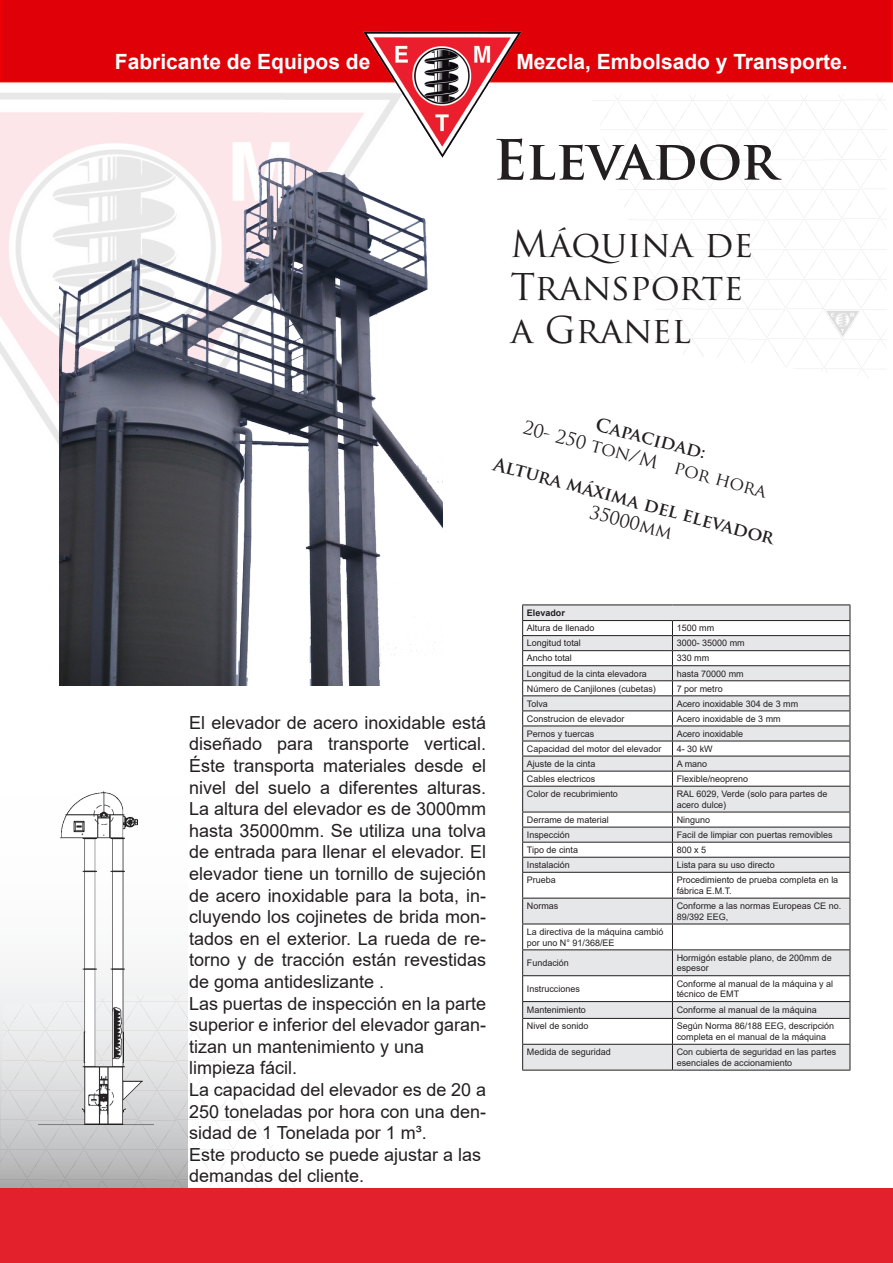
<style>
.page{position:relative;width:893px;height:1263px;background:#fff}
.page>*{position:absolute;margin:0;border:0;box-sizing:border-box;transform-origin:0 0}
.Kop_1{font:700 54px "Trajan Pro";color:#231f20}
.Kop_2{font:36px/43.2px "Trajan Pro";color:#231f20}
.t1{font:700 21px "Arial";color:#fff}
.Hoofdtekst_Arial_12{font:18px/21.6px "Arial";color:#231f20;text-align:justify}
.Standaard{font:700 18px "Trajan Pro";color:#231f20}
.Standaard-2{font:18px "Trajan Pro";color:#231f20}
.Standaard-3{font:9px/10.8px "Arial";color:#231f20}
.Standaard-4{font:700 9px "Arial";color:#231f20}
.Voettekst{font:9px "Arial";color:#231f20}
</style>
<div class="page">
<img style="left:592px;top:95px;width:295px;height:282px">
<img style="left:0;top:995px;width:295px;height:193px">
<div style="left:0;top:0;width:892px;height:82px;background:#df0008"></div>
<img style="left:0;top:93px;width:358px;height:351px">
<img style="left:358px;top:0;width:168px;height:158px">
<div style="left:0;top:1188px;width:893px;height:75px;background:#e3212c"></div>
<svg style="left:892px;top:0;width:1px;height:83px"></svg>
<img style="left:59px;top:152px;width:383px;height:533px">
<img style="left:38px;top:791px;width:115px;height:343px">
<svg style="left:523px;top:605px;width:327px;height:465px;fill:#e6e7e9"></svg>
<hr style="left:522px;top:604px;width:150px;height:1px;background:#231f20">
<hr style="left:672px;top:604px;width:178px;height:1px;background:#231f20">
<hr style="left:522px;top:620px;width:150px;height:1px;background:#231f20">
<hr style="left:672px;top:620px;width:178px;height:1px;background:#231f20">
<hr style="left:522px;top:635px;width:150px;height:1px;background:#231f20">
<hr style="left:672px;top:635px;width:178px;height:1px;background:#231f20">
<hr style="left:522px;top:650px;width:150px;height:1px;background:#231f20">
<hr style="left:672px;top:650px;width:178px;height:1px;background:#231f20">
<hr style="left:522px;top:665px;width:150px;height:1px;background:#231f20">
<hr style="left:672px;top:665px;width:178px;height:1px;background:#231f20">
<hr style="left:522px;top:680px;width:150px;height:1px;background:#231f20">
<hr style="left:672px;top:680px;width:178px;height:1px;background:#231f20">
<hr style="left:522px;top:695px;width:150px;height:1px;background:#231f20">
<hr style="left:672px;top:695px;width:178px;height:1px;background:#231f20">
<hr style="left:522px;top:710px;width:150px;height:1px;background:#231f20">
<hr style="left:672px;top:710px;width:178px;height:1px;background:#231f20">
<hr style="left:522px;top:725px;width:150px;height:1px;background:#231f20">
<hr style="left:672px;top:725px;width:178px;height:1px;background:#231f20">
<hr style="left:522px;top:741px;width:150px;height:1px;background:#231f20">
<hr style="left:672px;top:741px;width:178px;height:1px;background:#231f20">
<hr style="left:522px;top:756px;width:150px;height:1px;background:#231f20">
<hr style="left:672px;top:756px;width:178px;height:1px;background:#231f20">
<hr style="left:522px;top:771px;width:150px;height:1px;background:#231f20">
<hr style="left:672px;top:771px;width:178px;height:1px;background:#231f20">
<hr style="left:522px;top:786px;width:150px;height:1px;background:#231f20">
<hr style="left:672px;top:786px;width:178px;height:1px;background:#231f20">
<hr style="left:522px;top:812px;width:150px;height:1px;background:#231f20">
<hr style="left:672px;top:812px;width:178px;height:1px;background:#231f20">
<hr style="left:522px;top:827px;width:150px;height:1px;background:#231f20">
<hr style="left:672px;top:827px;width:178px;height:1px;background:#231f20">
<hr style="left:522px;top:842px;width:150px;height:1px;background:#231f20">
<hr style="left:672px;top:842px;width:178px;height:1px;background:#231f20">
<hr style="left:522px;top:857px;width:150px;height:1px;background:#231f20">
<hr style="left:672px;top:857px;width:178px;height:1px;background:#231f20">
<hr style="left:522px;top:872px;width:150px;height:1px;background:#231f20">
<hr style="left:672px;top:872px;width:178px;height:1px;background:#231f20">
<hr style="left:522px;top:898px;width:150px;height:1px;background:#231f20">
<hr style="left:672px;top:898px;width:178px;height:1px;background:#231f20">
<hr style="left:522px;top:924px;width:150px;height:1px;background:#231f20">
<hr style="left:672px;top:924px;width:178px;height:1px;background:#231f20">
<hr style="left:522px;top:949px;width:150px;height:1px;background:#231f20">
<hr style="left:672px;top:949px;width:178px;height:1px;background:#231f20">
<hr style="left:522px;top:975px;width:150px;height:1px;background:#231f20">
<hr style="left:672px;top:975px;width:178px;height:1px;background:#231f20">
<hr style="left:522px;top:1001px;width:150px;height:1px;background:#231f20">
<hr style="left:672px;top:1001px;width:178px;height:1px;background:#231f20">
<hr style="left:522px;top:1044px;width:150px;height:1px;background:#231f20">
<svg style="left:522px;top:605px;width:1px;height:465px"></svg>
<hr style="left:672px;top:1044px;width:178px;height:1px;background:#231f20">
<svg style="left:672px;top:621px;width:1px;height:449px"></svg>
<svg style="left:850px;top:605px;width:1px;height:465px"></svg>
<hr style="left:522px;top:1070px;width:150px;height:1px;background:#231f20">
<hr style="left:672px;top:1070px;width:178px;height:1px;background:#231f20">
<hr style="left:523px;top:1018px;width:149px;height:1px;background:#231f20">
<hr style="left:672px;top:1018px;width:178px;height:1px;background:#231f20">
<p class="t1" style="left:115px;top:47px;width:257px">Fabricante de Equipos de</p>
<p class="t1" style="left:516px;top:47px;width:333px">Mezcla, Embolsado y Transporte.</p>
<p class="Kop_1" style="left:493px;top:126px;width:286px">Elevador</p>
<p class="Kop_2" style="left:511px;top:222px;width:244px">Máquina de<br>Transporte a Granel</p>
<p class="Standaard" style="left:599px;top:413px;width:115px;rotate:15deg">Capacidad:</p>
<p class="Standaard" style="left:497px;top:453px;width:291px;rotate:15deg">Altura máxima del elevador</p>
<p class="Standaard-2" style="left:527px;top:416px;width:253px;rotate:15deg">20- 250 ton/M por hora</p>
<p class="Standaard-2" style="left:593px;top:500px;width:86px;rotate:15deg">35000mm</p>
<p class="Hoofdtekst_Arial_12" style="left:189px;top:711px;width:298px">El elevador de acero inoxidable está diseñado para transporte vertical.<br>Éste transporta materiales desde el nivel del suelo a diferentes alturas.<br>La altura del elevador es de 3000mm hasta 35000mm. Se utiliza una tolva de entrada para llenar el elevador. El elevador tiene un tornillo de sujeción de acero inoxidable para la bota, in&shy;cluyendo los cojinetes de brida mon&shy;tados en el exterior. La rueda de re&shy;torno y de tracción están revestidas de goma antideslizante .</p>
<p class="Hoofdtekst_Arial_12" style="left:189px;top:992px;width:299px">Las puertas de inspección en la parte superior e inferior del elevador garan&shy;tizan un mantenimiento y una</p>
<p class="Hoofdtekst_Arial_12" style="left:189px;top:1057px;width:110px">limpieza fácil.</p>
<p class="Hoofdtekst_Arial_12" style="left:189px;top:1079px;width:298px">La capacidad del elevador es de 20 a 250 toneladas por hora con una den&shy;sidad de 1 Tonelada por 1 m³.</p>
<p class="Hoofdtekst_Arial_12" style="left:189px;top:1143px;width:294px">Este producto se puede ajustar a las</p>
<p class="Hoofdtekst_Arial_12" style="left:189px;top:1165px;width:177px">demandas del cliente.</p>
<p class="Standaard-4" style="left:527px;top:606px;width:40px">Elevador</p>
<p class="Standaard-3" style="left:527px;top:623px;width:69px">Altura de llenado</p>
<p class="Standaard-3" style="left:677px;top:623px;width:39px">1500 mm</p>
<p class="Standaard-3" style="left:527px;top:638px;width:56px">Longitud total</p>
<p class="Standaard-3" style="left:677px;top:638px;width:70px">3000- 35000 mm</p>
<p class="Standaard-3" style="left:527px;top:653px;width:47px">Ancho total</p>
<p class="Standaard-3" style="left:677px;top:653px;width:34px">330 mm</p>
<p class="Standaard-3" style="left:527px;top:668px;width:122px">Longitud de la cinta elevadora</p>
<p class="Standaard-3" style="left:677px;top:668px;width:69px">hasta 70000 mm</p>
<p class="Standaard-3" style="left:527px;top:683px;width:131px">Número de Canjilones (cubetas)</p>
<p class="Standaard-3" style="left:677px;top:683px;width:48px">7 por metro</p>
<p class="Standaard-3" style="left:527px;top:698px;width:23px">Tolva</p>
<p class="Standaard-3" style="left:677px;top:698px;width:123px">Acero inoxidable 304 de 3 mm</p>
<p class="Standaard-3" style="left:527px;top:713px;width:99px">Construcion de elevador</p>
<p class="Standaard-3" style="left:677px;top:713px;width:106px">Acero inoxidable de 3 mm</p>
<p class="Standaard-3" style="left:527px;top:728px;width:69px">Pernos y tuercas</p>
<p class="Standaard-3" style="left:677px;top:728px;width:68px">Acero inoxidable</p>
<p class="Standaard-3" style="left:527px;top:743px;width:136px">Capacidad del motor del elevador</p>
<p class="Standaard-3" style="left:677px;top:743px;width:38px">4- 30 kW</p>
<p class="Standaard-3" style="left:527px;top:758px;width:70px">Ajuste de la cinta</p>
<p class="Standaard-3" style="left:677px;top:758px;width:32px">A mano</p>
<p class="Standaard-3" style="left:527px;top:773px;width:70px">Cables electricos</p>
<p class="Standaard-3" style="left:677px;top:773px;width:73px">Flexible/neopreno</p>
<p class="Standaard-3" style="left:527px;top:788px;width:93px">Color de recubrimiento</p>
<p class="Standaard-3" style="left:677px;top:788px;width:152px">RAL 6029, Verde (solo para partes de acero dulce)</p>
<p class="Standaard-3" style="left:527px;top:814px;width:84px">Derrame de material</p>
<p class="Standaard-3" style="left:677px;top:814px;width:35px">Ninguno</p>
<p class="Standaard-3" style="left:527px;top:829px;width:45px">Inspección</p>
<p class="Standaard-3" style="left:677px;top:829px;width:158px">Facil de limpiar con puertas removibles</p>
<p class="Standaard-3" style="left:527px;top:844px;width:53px">Tipo de cinta</p>
<p class="Standaard-3" style="left:677px;top:844px;width:31px">800 x 5</p>
<p class="Standaard-3" style="left:527px;top:859px;width:45px">Instalación</p>
<p class="Standaard-3" style="left:677px;top:859px;width:100px">Lista para su uso directo</p>
<p class="Standaard-3" style="left:527px;top:874px;width:31px">Prueba</p>
<p class="Standaard-3" style="left:677px;top:874px;width:163px">Procedimiento de prueba completa en la fábrica E.M.T.</p>
<p class="Voettekst" style="left:527px;top:899px;width:33px">Normas</p>
<p class="Standaard-3" style="left:677px;top:900px;width:166px">Conforme a las normas Europeas CE no.<br>89/392 EEG,</p>
<p class="Standaard-3" style="left:527px;top:926px;width:138px">La directiva de la máquina cambió por uno N° 91/368/EE</p>
<p class="Standaard-3" style="left:527px;top:957px;width:44px">Fundación</p>
<p class="Standaard-3" style="left:677px;top:952px;width:157px">Hormigón estable plano, de 200mm de espesor</p>
<p class="Standaard-3" style="left:527px;top:983px;width:55px">Instrucciones</p>
<p class="Standaard-3" style="left:677px;top:978px;width:158px">Conforme al manual de la máquina y al técnico de EMT</p>
<p class="Standaard-3" style="left:527px;top:1005px;width:61px">Mantenimiento</p>
<p class="Standaard-3" style="left:677px;top:1005px;width:142px">Conforme al manual de la máquina</p>
<p class="Standaard-3" style="left:527px;top:1020px;width:63px">Nivel de sonido</p>
<p class="Standaard-3" style="left:677px;top:1020px;width:159px">Según Norma 86/188 EEG, descripción completa en el manual de la máquina</p>
<p class="Standaard-3" style="left:527px;top:1046px;width:86px">Medida de seguridad</p>
<p class="Standaard-3" style="left:677px;top:1046px;width:161px">Con cubierta de seguridad en las partes esenciales de accionamiento</p>
</div>
